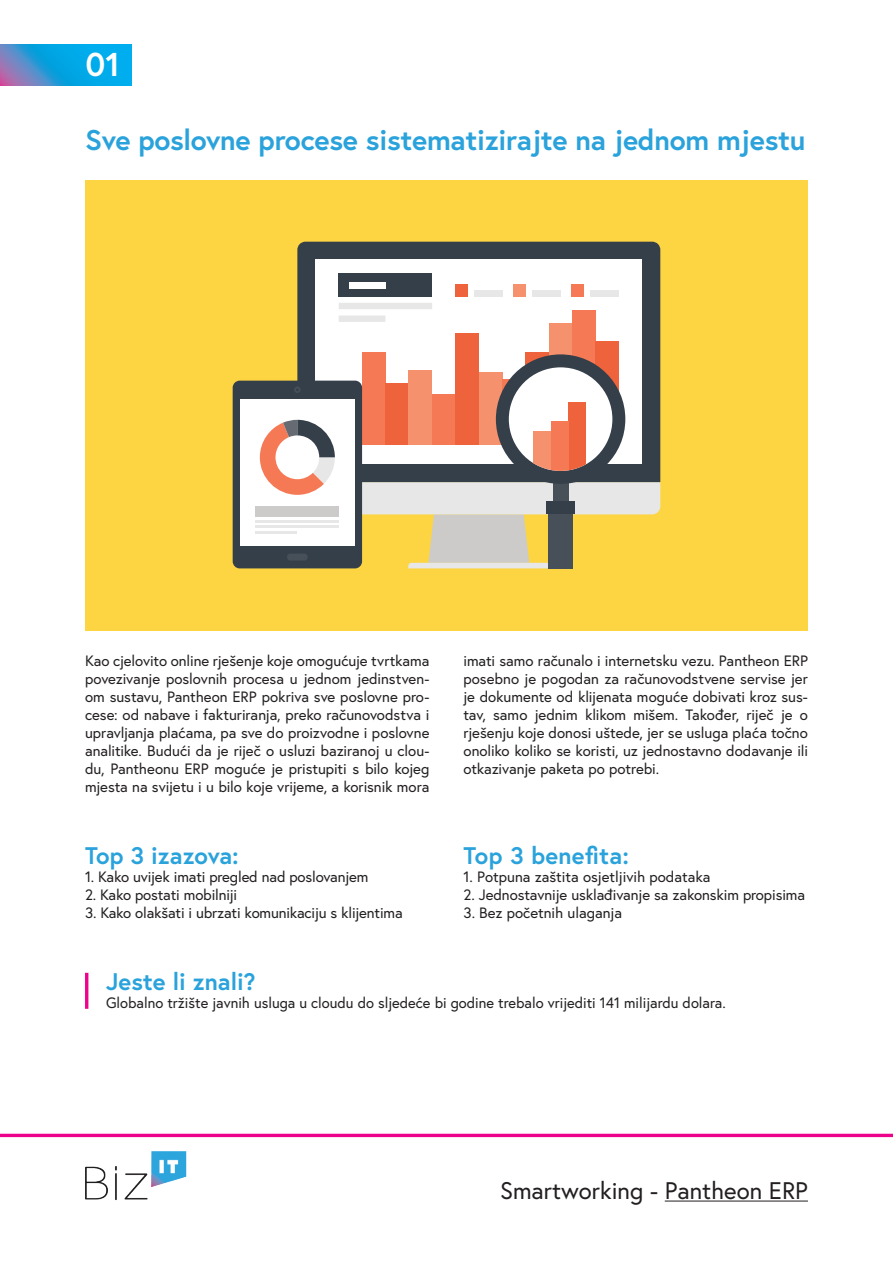
<style>
.page{position:relative;width:893px;height:1263px;background:#fff}
.page>*{position:absolute;margin:0;border:0;box-sizing:border-box;transform-origin:0 0}
.t1{font:700 33px "Europa";color:#fff}
.t2{font:700 28.5px "Europa";letter-spacing:-.01em;color:#2aa2db}
.t3{font:700 24px "Europa";color:#2aa2db}
.t4{font:24px "Europa";color:#231f20}
.t5{font:15px/18px "Europa";letter-spacing:-.005em;color:#231f20;text-align:justify}
</style>
<div class="page">
<img style="left:85px;top:1151px;width:102px;height:49px">
<hr style="left:0;top:1134px;width:893px;height:3px;background:#ed028c">
<svg style="left:0;top:44px;width:132px;height:42px;background:#229ddc"></svg>
<hr style="left:665px;top:1200px;width:143px;height:1px;background:#231f20">
<div style="left:85px;top:180px;width:723px;height:450px;background:#fdd543"></div>
<hr style="left:85px;top:973px;width:3px;height:36px;background:#ed028c">
<div style="left:297px;top:242px;width:363px;height:178px;background:#353f4a"></div>
<div style="left:316px;top:260px;width:326px;height:204px;background:#fff"></div>
<div style="left:362px;top:353px;width:23px;height:92px;background:#f47954"></div>
<div style="left:385px;top:383px;width:24px;height:62px;background:#ee633b"></div>
<div style="left:409px;top:370px;width:23px;height:75px;background:#f6916e"></div>
<div style="left:432px;top:394px;width:23px;height:51px;background:#f47954"></div>
<div style="left:455px;top:333px;width:24px;height:112px;background:#ee633b"></div>
<div style="left:479px;top:372px;width:23px;height:73px;background:#f6916e"></div>
<svg style="left:502px;top:379px;width:7px;height:12px"></svg>
<div style="left:526px;top:353px;width:23px;height:92px;background:#ee633b"></div>
<div style="left:549px;top:323px;width:23px;height:122px;background:#f6916e"></div>
<div style="left:572px;top:310px;width:24px;height:135px;background:#f47954"></div>
<div style="left:596px;top:341px;width:23px;height:104px;background:#ee633b"></div>
<div style="left:455px;top:284px;width:13px;height:12px;background:#ee633b"></div>
<div style="left:475px;top:290px;width:28px;height:6px;background:#e6e7e6"></div>
<div style="left:513px;top:284px;width:13px;height:12px;background:#f6916e"></div>
<div style="left:532px;top:290px;width:29px;height:6px;background:#e6e7e6"></div>
<div style="left:571px;top:284px;width:13px;height:12px;background:#f47954"></div>
<div style="left:590px;top:290px;width:29px;height:6px;background:#e6e7e6"></div>
<div style="left:339px;top:273px;width:93px;height:23px;background:#353f4a"></div>
<div style="left:349px;top:282px;width:36px;height:6px;background:#fff"></div>
<div style="left:339px;top:303px;width:93px;height:6px;background:#e6e7e6"></div>
<div style="left:339px;top:315px;width:46px;height:7px;background:#e6e7e6"></div>
<div style="left:496px;top:354px;width:129px;height:130px;background:#353f4a;border-radius:50%"></div>
<div style="left:509px;top:367px;width:103px;height:104px;background:#fff;border-radius:50%"></div>
<div style="left:568px;top:403px;width:18px;height:68px;background:#ee633b"></div>
<div style="left:233px;top:381px;width:129px;height:187px;background:#353f4a;border-radius:7px"></div>
<svg style="left:294px;top:387px;width:7px;height:6px"></svg>
<div style="left:240px;top:399px;width:115px;height:147px;background:#fff"></div>
<hr style="left:256px;top:520px;width:83px;height:2px;background:#e6e7e6">
<div style="left:256px;top:506px;width:83px;height:11px;background:#cccbc9"></div>
<hr style="left:256px;top:525px;width:83px;height:3px;background:#e6e7e6">
<hr style="left:256px;top:531px;width:41px;height:3px;background:#e6e7e6">
<svg style="left:260px;top:420px;width:400px;height:148px"></svg>
<h1 class="t1" style="left:85px;top:42px;width:36px">01</h1>
<h2 class="t2" style="left:85px;top:120px;width:722px">Sve poslovne procese sistematizirajte na jednom mjestu</h2>
<p class="t5" style="left:85px;top:651px;width:346px">Kao cjelovito online rješenje koje omogućuje tvrtkama povezivanje poslovnih procesa u jednom jedinstven&shy;om sustavu, Pantheon ERP pokriva sve poslovne pro&shy;cese: od nabave i fakturiranja, preko računovodstva i upravljanja plaćama, pa sve do proizvodne i poslovne analitike. Budući da je riječ o usluzi baziranoj u clou&shy;du, Pantheonu ERP moguće je pristupiti s bilo kojeg mjesta na svijetu i u bilo koje vrijeme, a korisnik mora</p>
<p class="t5" style="left:463px;top:651px;width:346px">imati samo računalo i internetsku vezu. Pantheon ERP posebno je pogodan za računovodstvene servise jer je dokumente od klijenata moguće dobivati kroz sus&shy;tav, samo jednim klikom mišem. Također, riječ je o rješenju koje donosi uštede, jer se usluga plaća točno onoliko koliko se koristi, uz jednostavno dodavanje ili otkazivanje paketa po potrebi.</p>
<h3 class="t3" style="left:85px;top:839px;width:155px">Top 3 izazova:</h3>
<p class="t5" style="left:85px;top:867px;width:285px">1. Kako uvijek imati pregled nad poslovanjem</p>
<p class="t5" style="left:85px;top:885px;width:154px">2. Kako postati mobilniji</p>
<p class="t5" style="left:85px;top:903px;width:319px">3. Kako olakšati i ubrzati komunikaciju s klijentima</p>
<h3 class="t3" style="left:463px;top:839px;width:167px">Top 3 benefita:</h3>
<p class="t5" style="left:463px;top:867px;width:248px">1. Potpuna zaštita osjetljivih podataka</p>
<p class="t5" style="left:463px;top:885px;width:343px">2. Jednostavnije usklađivanje sa zakonskim propisima</p>
<p class="t5" style="left:463px;top:903px;width:160px">3. Bez početnih ulaganja</p>
<h3 class="t3" style="left:106px;top:965px;width:151px">Jeste li znali?</h3>
<p class="t5" style="left:106px;top:993px;width:621px">Globalno tržište javnih usluga u cloudu do sljedeće bi godine trebalo vrijediti 141 milijardu dolara.</p>
<h3 class="t4" style="left:500px;top:1175px;width:309px">Smartworking - Pantheon ERP</h3>
</div>
